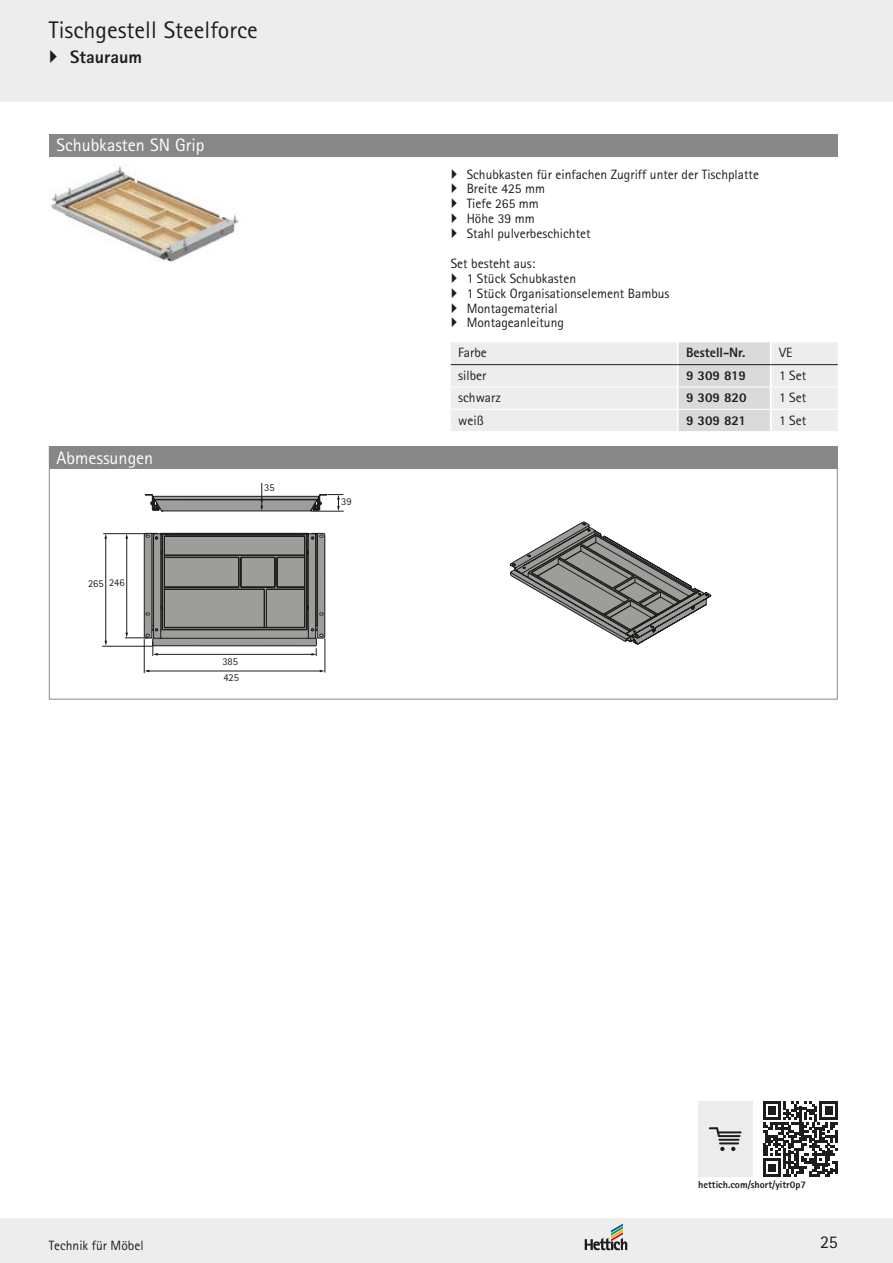
<style>
.page{position:relative;width:893px;height:1263px;background:#fff}
.page>*{position:absolute;margin:0;border:0;box-sizing:border-box;transform-origin:0 0}
.t1{font:24px "Rotis Sans Serif Pro Cyr";color:#1d1d1b}
.t2{font:18px "Rotis Sans Serif Pro Cyr";color:#fff}
.t3{font:800 18px "Rotis Sans Serif Pro Cyr";color:#1d1d1b}
.t4{font:18px "Rotis Sans Serif";color:#1d1d1b}
.t5{font:13.5px/14.9px "Rotis Sans Serif Pro Cyr";color:#1d1d1b}
.t6{font:800 13.5px "Rotis Sans Serif Pro Cyr";color:#1d1d1b}
.t7{font:13.5px "Rotis Sans Serif";color:#1d1d1b}
.t8{font:10.5px/16.6px "Rotis Sans Serif";color:#1d1d1b}
.t9{font:800 10.05px "Rotis Sans Serif Pro Cyr";color:#1d1d1b}
</style>
<div class="page">
<div style="left:0;top:1218px;width:893px;height:45px;background:#ededed"></div>
<div style="left:0;top:0;width:893px;height:102px;background:#ededed"></div>
<svg style="left:585px;top:1224px;width:42px;height:26px"></svg>
<svg style="left:763px;top:1102px;width:75px;height:74px"></svg>
<div style="left:698px;top:1101px;width:54px;height:76px;background:#ececec"></div>
<hr style="left:718px;top:1139px;width:21px;height:2px;background:#1d1d1b">
<hr style="left:719px;top:1142px;width:20px;height:2px;background:#1d1d1b">
<svg style="left:720px;top:1147px;width:4px;height:4px"></svg>
<svg style="left:731px;top:1147px;width:4px;height:4px"></svg>
<svg style="left:709px;top:1127px;width:32px;height:10px"></svg>
<div style="left:49px;top:134px;width:789px;height:22px;background:#878787"></div>
<img style="left:49px;top:166px;width:190px;height:96px">
<svg style="left:451px;top:342px;width:387px;height:89px;background:#e8e8e8"></svg>
<hr style="left:677px;top:342px;width:2px;height:22px;background:#fff">
<hr style="left:770px;top:342px;width:2px;height:22px;background:#fff">
<hr style="left:677px;top:365px;width:2px;height:22px;background:#fff">
<hr style="left:770px;top:365px;width:2px;height:22px;background:#fff">
<hr style="left:677px;top:387px;width:2px;height:22px;background:#fff">
<hr style="left:770px;top:387px;width:2px;height:22px;background:#fff">
<hr style="left:677px;top:410px;width:2px;height:21px;background:#fff">
<hr style="left:770px;top:410px;width:2px;height:21px;background:#fff">
<hr style="left:451px;top:364px;width:227px;height:1px;background:#1d1d1b">
<hr style="left:678px;top:364px;width:93px;height:1px;background:#1d1d1b">
<hr style="left:771px;top:364px;width:67px;height:1px;background:#1d1d1b">
<hr style="left:451px;top:387px;width:227px;height:1px;background:#fff">
<hr style="left:678px;top:387px;width:93px;height:1px;background:#fff">
<hr style="left:771px;top:387px;width:67px;height:1px;background:#fff">
<hr style="left:451px;top:409px;width:227px;height:1px;background:#fff">
<hr style="left:678px;top:409px;width:93px;height:1px;background:#fff">
<hr style="left:771px;top:409px;width:67px;height:1px;background:#fff">
<div style="left:49px;top:446px;width:789px;height:23px;background:#878787"></div>
<hr style="left:144px;top:639px;width:1px;height:34px;background:#1d1d1b">
<hr style="left:147px;top:671px;width:173px;height:1px;background:#1d1d1b">
<hr style="left:325px;top:638px;width:1px;height:35px;background:#1d1d1b">
<hr style="left:103px;top:533px;width:45px;height:1px;background:#1d1d1b">
<hr style="left:105px;top:538px;width:1px;height:104px;background:#1d1d1b">
<svg style="left:104px;top:534px;width:3px;height:5px"></svg>
<hr style="left:102px;top:646px;width:51px;height:1px;background:#1d1d1b">
<hr style="left:311px;top:511px;width:33px;height:1px;background:#1d1d1b">
<svg style="left:125px;top:483px;width:218px;height:173px"></svg>
<svg style="left:151px;top:521px;width:434px;height:125px"></svg>
<svg style="left:510px;top:522px;width:201px;height:123px"></svg>
<h1 class="t1" style="left:49px;top:16px;width:210px">Tischgestell Steelforce</h1>
<h2 class="t3" style="left:70px;top:46px;width:73px">Stauraum</h2>
<h2 class="t2" style="left:56px;top:135px;width:150px">Schubkasten SN Grip</h2>
<h2 class="t2" style="left:56px;top:447px;width:98px">Abmessungen</h2>
<p class="t8" style="left:88px;top:574px;width:38px">265 246</p>
<p class="t8" style="left:264px;top:479px;width:12px">35</p>
<p class="t8" style="left:222px;top:652px;width:18px">385<br>425</p>
<p class="t8" style="left:341px;top:493px;width:12px">39</p>
<p class="t5" style="left:467px;top:167px;width:294px">Schubkasten für einfachen Zugriff unter der Tischplatte<br>Breite 425 mm<br>Tiefe 265 mm<br>Höhe 39 mm<br>Stahl pulverbeschichtet</p>
<p class="t5" style="left:467px;top:256px;width:204px;text-indent:-16px">Set besteht aus:<br>1 Stück Schubkasten<br>1 Stück Organisationselement Bambus<br>Montagematerial<br>Montageanleitung</p>
<p class="t5" style="left:458px;top:345px;width:30px">Farbe</p>
<p class="t6" style="left:686px;top:344px;width:61px">Bestell-Nr.</p>
<p class="t5" style="left:779px;top:345px;width:15px">VE</p>
<p class="t5" style="left:458px;top:368px;width:30px">silber</p>
<p class="t6" style="left:686px;top:367px;width:62px">9 309 819</p>
<p class="t5" style="left:779px;top:368px;width:29px">1 Set</p>
<p class="t5" style="left:458px;top:390px;width:44px">schwarz</p>
<p class="t6" style="left:686px;top:389px;width:62px">9 309 820</p>
<p class="t5" style="left:779px;top:390px;width:29px">1 Set</p>
<p class="t5" style="left:458px;top:413px;width:27px">weiß</p>
<p class="t6" style="left:686px;top:411px;width:62px">9 309 821</p>
<p class="t5" style="left:779px;top:413px;width:29px">1 Set</p>
<p class="t9" style="left:698px;top:1178px;width:109px">hettich.com/short/yitr0p7</p>
<p class="t7" style="left:49px;top:1238px;width:96px">Technik für Möbel</p>
<h2 class="t4" style="left:820px;top:1231px;width:19px">25</h2>
</div>
